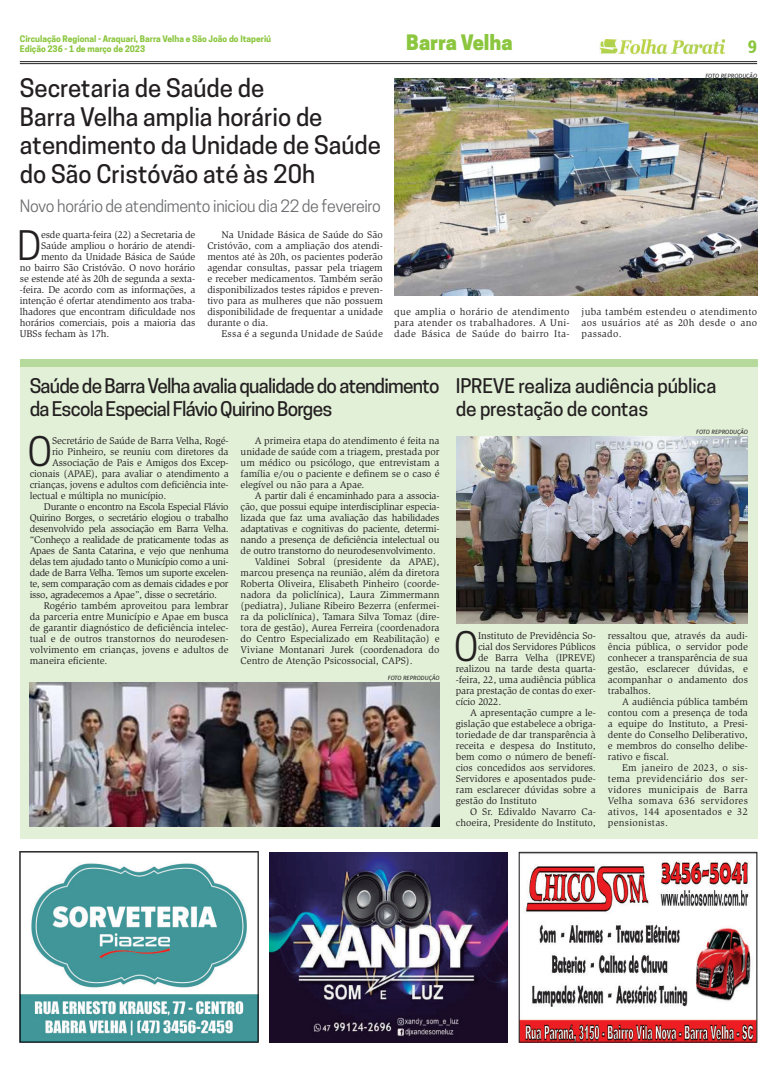
<style>
.page{position:relative;width:777px;height:1078px;background:#fff}
.page>*{position:absolute;margin:0;border:0;box-sizing:border-box;transform-origin:0 0}
.t1{font:38.2px "Cooper Hewitt";color:#231f20}
.t2{font:500 24px/28.8px "Cooper Hewitt";color:#231f20}
.t3{font:800 20px "Cooper Hewitt";color:#8bc63e}
.t4{font:500 19px/22.8px "Cooper Hewitt";letter-spacing:-.04em;color:#231f20}
.t5{font:500 19px/22.8px "Cooper Hewitt";letter-spacing:-.01em;color:#231f20}
.t6{font:18px "Humanist 777 BT Black Condensed B";color:#8bc63e}
.t7{font:16px "Cooper Hewitt";letter-spacing:-.02em;color:#6c6d70}
.t8{font:10px/11px "Slimbach Std";letter-spacing:-.01em;color:#231f20;text-align:justify}
.t9{font:10px "Slimbach Std";letter-spacing:-.03em;color:#231f20}
.t10{font:10px "Slimbach Std";letter-spacing:.03em;color:#231f20}
.t11{font:700 8.5px/10px "Cooper Hewitt";color:#8bc63e}
.t12{font:italic 6px "Fira Sans";color:#231f20}
</style>
<div class="page">
<hr style="left:20px;top:61px;width:737px;height:1px;background:#231f20">
<hr style="left:20px;top:63px;width:737px;height:1px;background:#231f20">
<img style="left:599px;top:40px;width:125px;height:14px">
<div style="left:20px;top:359px;width:737px;height:479px;background:#e2f0d8"></div>
<div style="left:20px;top:359px;width:737px;height:7px;background:#b6da9b"></div>
<img style="left:20px;top:851px;width:238px;height:191px">
<img style="left:521px;top:853px;width:234px;height:187px">
<div style="left:519px;top:851px;width:238px;height:191px;border:1px solid #231f20"></div>
<img style="left:269px;top:852px;width:238px;height:190px">
<img style="left:394px;top:79px;width:363px;height:216px">
<img style="left:30px;top:682px;width:409px;height:144px">
<img style="left:456px;top:436px;width:292px;height:187px">
<p class="t11" style="left:20px;top:34px;width:253px">Circulação Regional - Araquari, Barra Velha e São João do Itaperiú<br>Edição 236 - 1 de março de 2023</p>
<h3 class="t3" style="left:406px;top:31px;width:108px">Barra Velha</h3>
<h2 class="t2" style="left:20px;top:73px;width:362px">Secretaria de Saúde de<br>Barra Velha amplia horário de atendimento da Unidade de Saúde do São Cristóvão até às 20h</h2>
<h3 class="t7" style="left:20px;top:196px;width:362px">Novo horário de atendimento iniciou dia 22 de fevereiro</h3>
<h3 class="t6" style="left:747px;top:36px;width:11px">9</h3>
<p class="t12" style="left:705px;top:71px;width:53px">FOTO REPRODUÇÃO</p>
<h1 class="t1" style="left:17px;top:223px;width:26px">D</h1>
<p class="t8" style="left:41px;top:229px;width:156px">esde quarta-feira (22) a Secretaria de</p>
<p class="t8" style="left:207px;top:229px;width:177px;text-indent:14px">Na Unidade Básica de Saúde do São Cristóvão, com a ampliação dos atendi&shy;mentos até às 20h, os pacientes poderão agendar consultas, passar pela triagem e receber medicamentos. Também serão disponibilizados testes rápidos e preven&shy;tivo para as mulheres que não possuem disponibilidade de frequentar a unidade durante o dia.</p>
<p class="t10" style="left:221px;top:328px;width:163px">Essa é a segunda Unidade de Saúde</p>
<p class="t8" style="left:41px;top:240px;width:156px">Saúde ampliou o horário de atendi-</p>
<p class="t8" style="left:41px;top:251px;width:156px">mento da Unidade Básica de Saúde</p>
<p class="t8" style="left:20px;top:262px;width:177px">no bairro São Cristóvão. O novo horário</p>
<p class="t8" style="left:20px;top:273px;width:177px">se estende até às 20h de segunda a sexta-</p>
<p class="t8" style="left:20px;top:284px;width:177px">-feira. De acordo com as informações, a</p>
<p class="t8" style="left:20px;top:295px;width:177px">intenção é ofertar atendimento aos traba-</p>
<p class="t8" style="left:20px;top:306px;width:177px">lhadores que encontram dificuldade nos</p>
<p class="t8" style="left:20px;top:317px;width:177px">horários comerciais, pois a maioria das</p>
<p class="t8" style="left:20px;top:328px;width:91px">UBSs fecham às 17h.</p>
<p class="t8" style="left:394px;top:306px;width:177px">que amplia o horário de atendimento para atender os trabalhadores. A Uni&shy;dade Básica de Saúde do bairro Ita-</p>
<p class="t8" style="left:581px;top:306px;width:177px">juba também estendeu o atendimento aos usuários até as 20h desde o ano passado.</p>
<h3 class="t4" style="left:30px;top:374px;width:411px">Saúde de Barra Velha avalia qualidade do atendimento da Escola Especial Flávio Quirino Borges</h3>
<h3 class="t5" style="left:456px;top:374px;width:262px">IPREVE realiza audiência pública de prestação de contas</h3>
<h1 class="t1" style="left:28px;top:429px;width:26px">O</h1>
<p class="t8" style="left:52px;top:435px;width:178px">Secretário de Saúde de Barra Velha, Rogé-</p>
<p class="t8" style="left:52px;top:446px;width:178px">rio Pinheiro, se reuniu com diretores da</p>
<p class="t8" style="left:52px;top:457px;width:178px">Associação de Pais e Amigos dos Excep-</p>
<p class="t8" style="left:30px;top:468px;width:200px">cionais (APAE), para avaliar o atendimento a</p>
<p class="t8" style="left:30px;top:479px;width:200px">crianças, jovens e adultos com deficiência inte-</p>
<p class="t8" style="left:30px;top:490px;width:138px">lectual e múltipla no município.</p>
<p class="t9" style="left:44px;top:501px;width:186px">Durante o encontro na Escola Especial Flávio</p>
<p class="t9" style="left:30px;top:512px;width:200px">Quirino Borges, o secretário elogiou o trabalho</p>
<p class="t9" style="left:30px;top:523px;width:200px">desenvolvido pela associação em Barra Velha.</p>
<p class="t9" style="left:30px;top:534px;width:200px">“Conheço a realidade de praticamente todas as</p>
<p class="t9" style="left:30px;top:545px;width:200px">Apaes de Santa Catarina, e vejo que nenhuma</p>
<p class="t9" style="left:30px;top:556px;width:200px">delas tem ajudado tanto o Município como a uni-</p>
<p class="t9" style="left:30px;top:567px;width:200px">dade de Barra Velha. Temos um suporte excelen-</p>
<p class="t9" style="left:30px;top:578px;width:200px">te, sem comparação com as demais cidades e por</p>
<p class="t9" style="left:30px;top:589px;width:189px">isso, agradecemos a Apae”, disse o secretário.</p>
<p class="t8" style="left:44px;top:600px;width:186px">Rogério também aproveitou para lembrar</p>
<p class="t8" style="left:30px;top:611px;width:200px">da parceria entre Município e Apae em busca</p>
<p class="t8" style="left:30px;top:622px;width:200px">de garantir diagnóstico de deficiência intelec-</p>
<p class="t8" style="left:30px;top:633px;width:200px">tual e de outros transtornos do neurodesen-</p>
<p class="t8" style="left:30px;top:644px;width:200px">volvimento em crianças, jovens e adultos de</p>
<p class="t8" style="left:30px;top:655px;width:79px">maneira eficiente.</p>
<p class="t8" style="left:241px;top:435px;width:200px;text-indent:14px">A primeira etapa do atendimento é feita na unidade de saúde com a triagem, prestada por um médico ou psicólogo, que entrevistam a família e/ou o paciente e definem se o caso é elegível ou não para a Apae.</p>
<p class="t8" style="left:255px;top:490px;width:186px">A partir dali é encaminhado para a associa-</p>
<p class="t8" style="left:241px;top:501px;width:200px">ção, que possui equipe interdisciplinar especia-</p>
<p class="t8" style="left:241px;top:512px;width:200px">lizada que faz uma avaliação das habilidades</p>
<p class="t8" style="left:241px;top:523px;width:200px">adaptativas e cognitivas do paciente, determi-</p>
<p class="t8" style="left:241px;top:534px;width:200px">nando a presença de deficiência intelectual ou</p>
<p class="t8" style="left:241px;top:545px;width:196px">de outro transtorno do neurodesenvolvimento.</p>
<p class="t8" style="left:255px;top:556px;width:186px">Valdinei Sobral (presidente da APAE),</p>
<p class="t8" style="left:241px;top:567px;width:200px">marcou presença na reunião, além da diretora</p>
<p class="t8" style="left:241px;top:578px;width:200px">Roberta Oliveira, Elisabeth Pinheiro (coorde-</p>
<p class="t8" style="left:241px;top:589px;width:200px">nadora da policlínica), Laura Zimmermann</p>
<p class="t8" style="left:241px;top:600px;width:200px">(pediatra), Juliane Ribeiro Bezerra (enfermei-</p>
<p class="t8" style="left:241px;top:611px;width:200px">ra da policlínica), Tamara Silva Tomaz (dire-</p>
<p class="t8" style="left:241px;top:622px;width:200px">tora de gestão), Aurea Ferreira (coordenadora</p>
<p class="t8" style="left:241px;top:633px;width:200px">do Centro Especializado em Reabilitação) e</p>
<p class="t8" style="left:241px;top:644px;width:200px">Viviane Montanari Jurek (coordenadora do</p>
<p class="t8" style="left:241px;top:655px;width:174px">Centro de Atenção Psicossocial, CAPS).</p>
<p class="t12" style="left:388px;top:673px;width:53px">FOTO REPRODUÇÃO</p>
<p class="t12" style="left:696px;top:427px;width:53px">FOTO REPRODUÇÃO</p>
<h1 class="t1" style="left:453px;top:624px;width:26px">O</h1>
<p class="t8" style="left:478px;top:629px;width:119px">Instituto de Previdência So-</p>
<p class="t8" style="left:478px;top:640px;width:119px">cial dos Servidores Públicos</p>
<p class="t8" style="left:478px;top:651px;width:119px">de Barra Velha (IPREVE)</p>
<p class="t8" style="left:456px;top:662px;width:141px">realizou na tarde desta quarta-</p>
<p class="t8" style="left:456px;top:673px;width:141px">-feira, 22, uma audiência pública</p>
<p class="t8" style="left:456px;top:684px;width:141px">para prestação de contas do exer-</p>
<p class="t8" style="left:456px;top:695px;width:47px">cício 2022.</p>
<p class="t8" style="left:470px;top:706px;width:127px">A apresentação cumpre a le-</p>
<p class="t8" style="left:456px;top:717px;width:141px">gislação que estabelece a obriga-</p>
<p class="t8" style="left:456px;top:728px;width:141px">toriedade de dar transparência à</p>
<p class="t8" style="left:456px;top:739px;width:141px">receita e despesa do Instituto,</p>
<p class="t8" style="left:456px;top:750px;width:141px">bem como o número de benefí-</p>
<p class="t8" style="left:456px;top:761px;width:141px">cios concedidos aos servidores.</p>
<p class="t8" style="left:456px;top:772px;width:141px">Servidores e aposentados pude-</p>
<p class="t8" style="left:456px;top:783px;width:141px">ram esclarecer dúvidas sobre a</p>
<p class="t8" style="left:456px;top:794px;width:82px">gestão do Instituto</p>
<p class="t8" style="left:470px;top:805px;width:127px">O Sr. Edivaldo Navarro Ca-</p>
<p class="t8" style="left:456px;top:816px;width:141px">choeira, Presidente do Instituto,</p>
<p class="t8" style="left:608px;top:629px;width:141px">ressaltou que, através da audi&shy;ência pública, o servidor pode conhecer a transparência de sua gestão, esclarecer dúvidas, e acompanhar o andamento dos trabalhos.</p>
<p class="t8" style="left:608px;top:695px;width:141px;text-indent:14px">A audiência pública também contou com a presença de toda a equipe do Instituto, a Presi&shy;dente do Conselho Deliberativo, e membros do conselho delibe&shy;rativo e fiscal.</p>
<p class="t8" style="left:608px;top:761px;width:141px;text-indent:14px">Em janeiro de 2023, o sis&shy;tema previdenciário dos ser&shy;vidores municipais de Barra Velha somava 636 servidores ativos, 144 aposentados e 32 pensionistas.</p>
</div>
